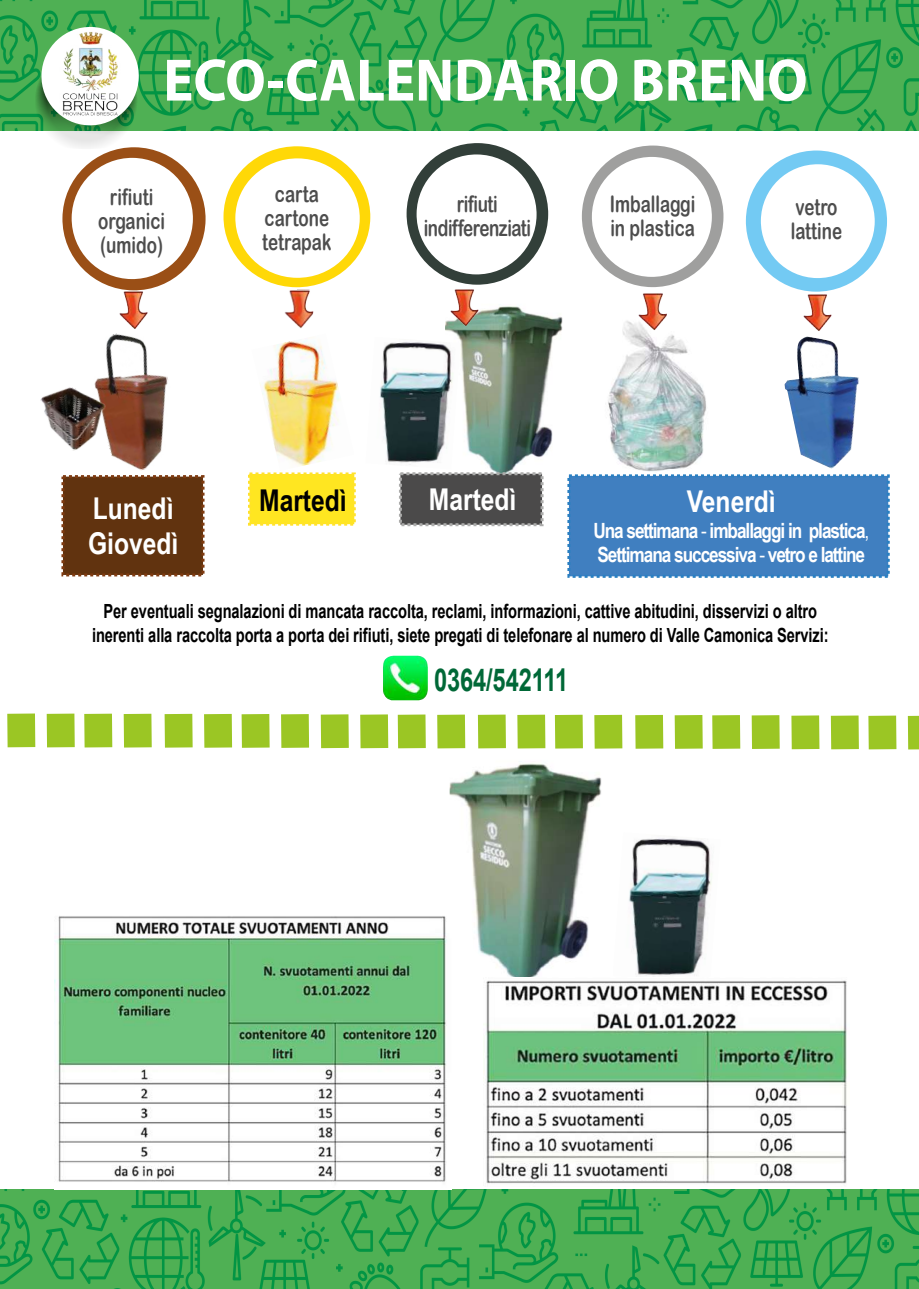
<style>
.page{position:relative;width:919px;height:1289px;background:#fff}
.page>*{position:absolute;margin:0;border:0;box-sizing:border-box;transform-origin:0 0}
.t1{font:700 31.5px "Arial";letter-spacing:-.005em;color:#006837;scale:.75 1}
.t2{font:700 30px/34.5px "Arial Narrow";color:#fff}
.t3{font:700 30px "Arial Narrow";color:#000}
.t4{font:22.65px/24px "Arial Rounded MT Bold";color:#4d4d4d;scale:.75 1}
.t5{font:22.65px/24px "Arial Rounded MT Bold";letter-spacing:-.025em;color:#4d4d4d;text-align:center;scale:.75 1}
.t6{font:700 21px/24px "Arial Narrow";letter-spacing:-.05em;color:#fff}
.t7{font:700 19.5px/24px "Arial";letter-spacing:-.005em;color:#000;text-align:center;scale:.75 1}
.s1{font-weight:400}
</style>
<div class="page">
<img style="left:449px;top:763px;width:152px;height:214px">
<div style="left:567px;top:474px;width:322px;height:104px;background:#407fc0;border:3px dashed #297fc2"></div>
<div style="left:7px;top:713px;width:28px;height:34px;background:#9bc624"></div>
<div style="left:47px;top:713px;width:28px;height:34px;background:#9bc624"></div>
<div style="left:84px;top:713px;width:28px;height:34px;background:#9bc624"></div>
<div style="left:124px;top:713px;width:28px;height:34px;background:#9bc624"></div>
<div style="left:165px;top:713px;width:28px;height:34px;background:#9bc624"></div>
<div style="left:204px;top:714px;width:28px;height:33px;background:#9bc624"></div>
<div style="left:241px;top:714px;width:28px;height:33px;background:#9bc624"></div>
<div style="left:281px;top:714px;width:28px;height:34px;background:#9bc624"></div>
<div style="left:321px;top:714px;width:28px;height:34px;background:#9bc624"></div>
<div style="left:360px;top:714px;width:28px;height:34px;background:#9bc624"></div>
<div style="left:398px;top:714px;width:28px;height:34px;background:#9bc624"></div>
<div style="left:437px;top:714px;width:28px;height:34px;background:#9bc624"></div>
<div style="left:478px;top:714px;width:28px;height:34px;background:#9bc624"></div>
<div style="left:517px;top:714px;width:28px;height:34px;background:#9bc624"></div>
<div style="left:555px;top:714px;width:28px;height:34px;background:#9bc624"></div>
<div style="left:594px;top:714px;width:28px;height:34px;background:#9bc624"></div>
<div style="left:635px;top:715px;width:28px;height:33px;background:#9bc624"></div>
<div style="left:674px;top:715px;width:28px;height:33px;background:#9bc624"></div>
<div style="left:712px;top:715px;width:28px;height:34px;background:#9bc624"></div>
<div style="left:751px;top:715px;width:28px;height:34px;background:#9bc624"></div>
<div style="left:791px;top:715px;width:28px;height:34px;background:#9bc624"></div>
<div style="left:830px;top:715px;width:28px;height:34px;background:#9bc624"></div>
<div style="left:868px;top:715px;width:28px;height:34px;background:#9bc624"></div>
<div style="left:907px;top:715px;width:11px;height:34px;background:#9bc624"></div>
<img style="left:0;top:0;width:918px;height:131px">
<svg style="left:389px;top:60px;width:24px;height:41px"></svg>
<svg style="left:419px;top:60px;width:31px;height:41px"></svg>
<svg style="left:458px;top:60px;width:103px;height:41px"></svg>
<div style="left:566px;top:60px;width:9px;height:41px;background:#fff"></div>
<svg style="left:580px;top:59px;width:37px;height:42px"></svg>
<svg style="left:634px;top:60px;width:28px;height:41px"></svg>
<svg style="left:668px;top:60px;width:58px;height:41px"></svg>
<svg style="left:732px;top:60px;width:31px;height:41px"></svg>
<svg style="left:769px;top:59px;width:36px;height:42px"></svg>
<img style="left:629px;top:838px;width:83px;height:139px">
<img style="left:0;top:1189px;width:918px;height:99px">
<img style="left:483px;top:980px;width:364px;height:204px">
<img style="left:54px;top:910px;width:397px;height:273px">
<img style="left:608px;top:321px;width:98px;height:151px">
<svg style="left:581px;top:145px;width:143px;height:142px"></svg>
<img style="left:637px;top:293px;width:30px;height:37px">
<img style="left:260px;top:340px;width:80px;height:126px">
<img style="left:284px;top:291px;width:29px;height:38px">
<div style="left:248px;top:472px;width:108px;height:53px;background:#ffe621;border:3px dashed #ffe22c"></div>
<img style="left:445px;top:306px;width:118px;height:166px">
<img style="left:449px;top:289px;width:29px;height:37px">
<svg style="left:406px;top:143px;width:142px;height:142px"></svg>
<div style="left:399px;top:472px;width:144px;height:54px;background:#4b4a4a;border:3px dashed #acacab"></div>
<img style="left:380px;top:337px;width:80px;height:132px">
<img style="left:803px;top:294px;width:28px;height:37px">
<img style="left:784px;top:336px;width:75px;height:132px">
<svg style="left:745px;top:150px;width:142px;height:142px"></svg>
<div style="left:760px;top:164px;width:115px;height:114px;background:#fff;border-radius:50%"></div>
<img style="left:96px;top:333px;width:72px;height:138px">
<svg style="left:12px;top:26px;width:371px;height:265px"></svg>
<img style="left:40px;top:380px;width:68px;height:76px">
<img style="left:118px;top:290px;width:30px;height:39px">
<div style="left:61px;top:475px;width:143px;height:101px;background:#61330f;border:3px dashed #7f3b11"></div>
<img style="left:383px;top:655px;width:45px;height:45px">
<p class="t4" style="left:98px;top:184px;width:91px;text-align:center">rifiuti organici (umido)</p>
<p class="t4" style="left:262px;top:181px;width:94px;text-align:center">carta cartone tetrapak</p>
<p class="t5" style="left:424px;top:192px;width:144px">rifiuti indifferenziati</p>
<p class="t4" style="left:609px;top:192px;width:116px">Imballaggi in plastica</p>
<p class="t4" style="left:790px;top:195px;width:70px">vetro lattine</p>
<h2 class="t2" style="left:88px;top:490px;width:92px">Lunedì<br>Giovedì</h2>
<h2 class="t3" style="left:259px;top:478px;width:89px">Martedì</h2>
<h2 class="t2" style="left:429px;top:480px;width:89px">Martedì</h2>
<h2 class="t2" style="left:686px;top:482px;width:90px">Venerdì</h2>
<p class="t6" style="left:593px;top:517px;width:277px">Una settimana <span class="s1">-</span> imballaggi in plastica<span class="s1">,<br></span>Settimana successiva <span class="s1">-</span> vetro e lattine</p>
<p class="t7" style="left:92px;top:600px;width:983px">Per eventuali segnalazioni di mancata raccolta, reclami, informazioni, cattive abitudini, disservizi o altro inerenti alla raccolta porta a porta dei rifiuti, siete pregati di telefonare al numero di Valle Camonica Servizi:</p>
<h1 class="t1" style="left:434px;top:659px;width:180px">0364/542111</h1>
</div>
